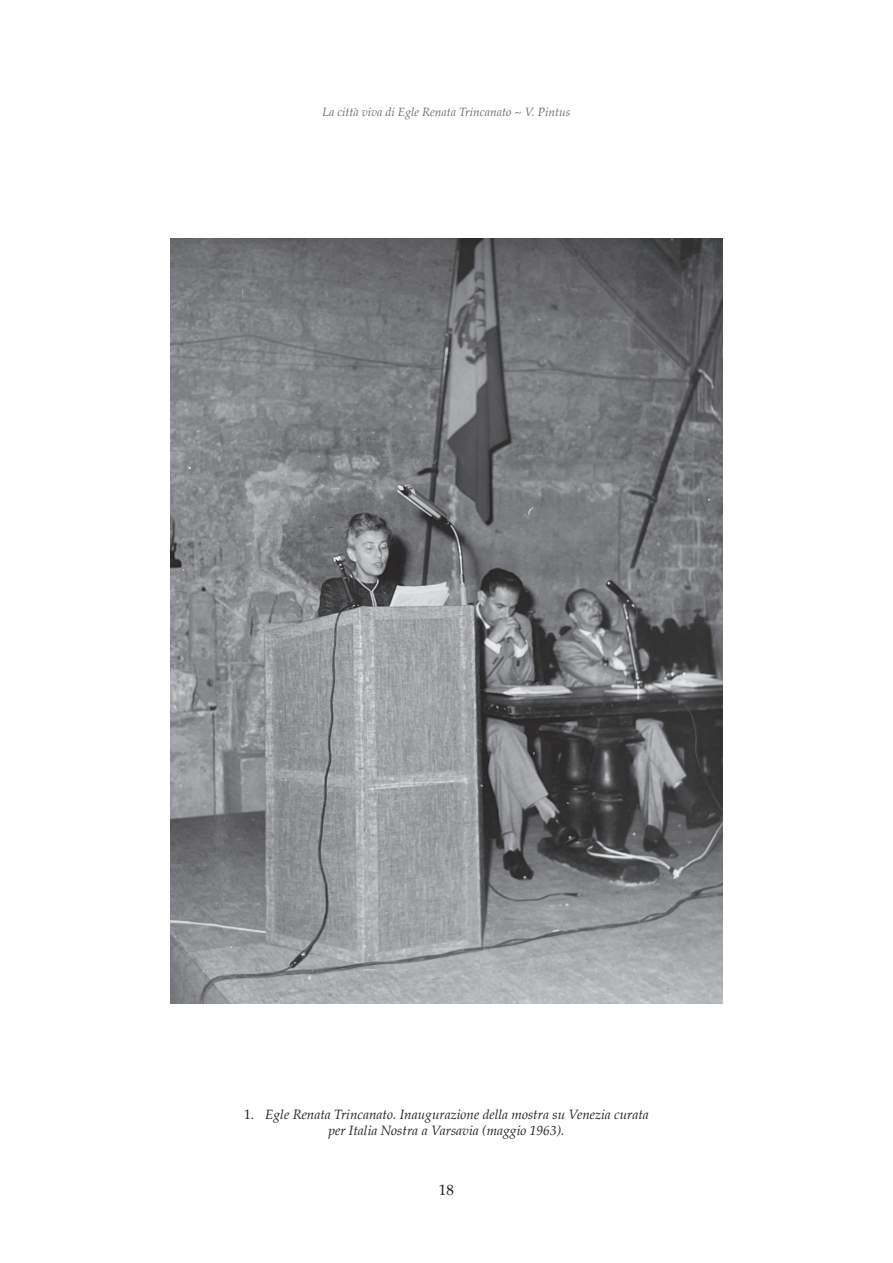
<style>
.page{position:relative;width:893px;height:1263px;background:#fff}
.page>*{position:absolute;margin:0;border:0;box-sizing:border-box;transform-origin:0 0}
.t1{font:15px "Palatino";color:#231f20}
.t2{font:italic 13.5px/16.2px "Palatino";color:#231f20;text-align:center}
.t3{font:italic 12px "Palatino";color:#6c6d70}
.s1{font-style:normal}
</style>
<div class="page">
<img style="left:170px;top:238px;width:553px;height:765px">
<p class="t3" style="left:322px;top:102px;width:250px">La città viva di Egle Renata Trincanato ~ V. Pintus</p>
<p class="t2" style="left:244px;top:1106px;width:406px"><span class="s1">1.</span> Egle Renata Trincanato. Inaugurazione della mostra su Venezia curata per Italia Nostra a Varsavia (maggio 1963).</p>
<p class="t1" style="left:439px;top:1177px;width:16px">18</p>
</div>
